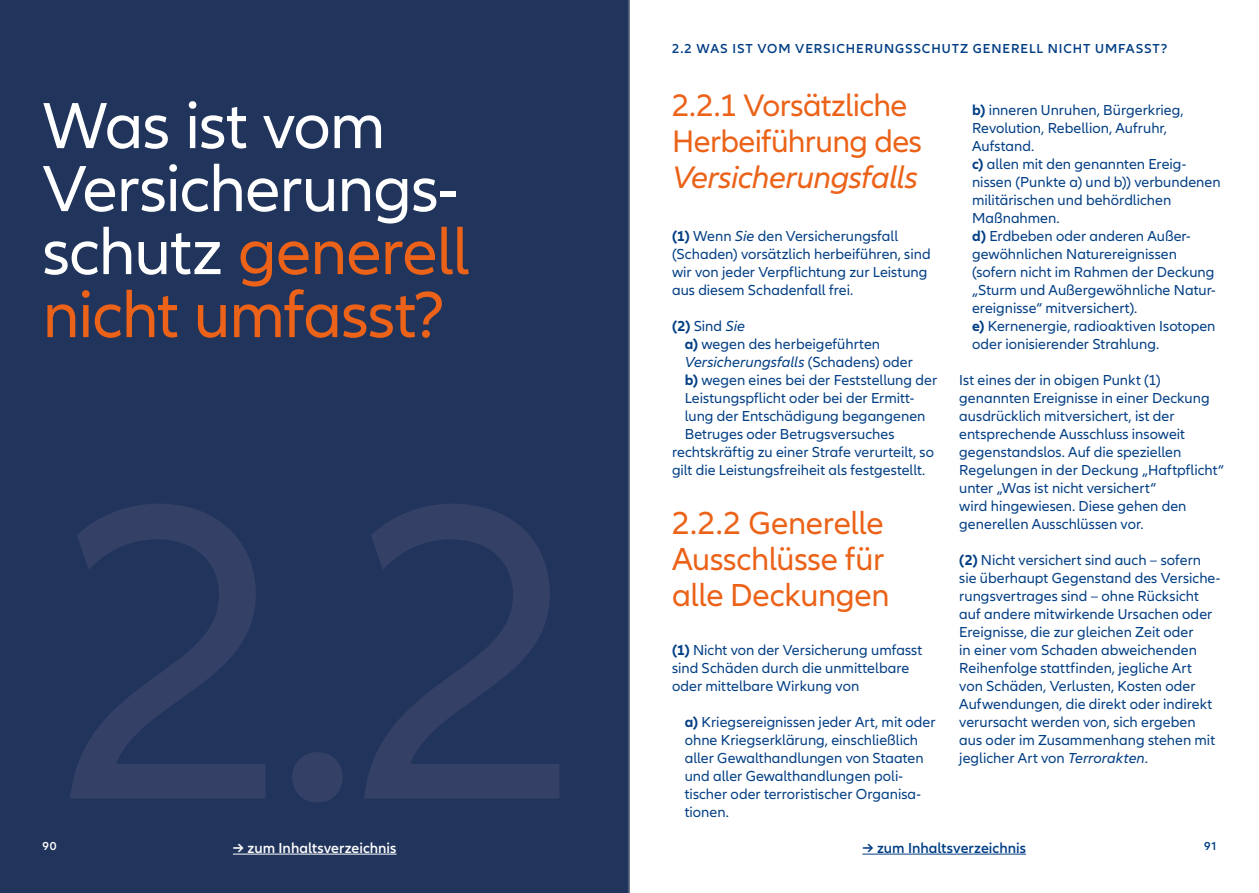
<style>
.page{position:relative;width:1259px;height:893px;background:#fff}
.page>*{position:absolute;margin:0;border:0;box-sizing:border-box;transform-origin:0 0}
._48_Head{font:67.5px/63px "Allianz Neo";letter-spacing:-.015em;color:#fff}
._22_Head-White{font:33px/36px "Allianz Neo";letter-spacing:-.01em;color:#eb6218}
._22_Head-White-2{font:32.25px/36px "Allianz Neo";letter-spacing:-.02em;color:#eb6218}
.Copy10_12{font:15px/18px "Allianz Neo";color:#033f85}
.eingerückt{font:15px/18px "Allianz Neo";color:#033f85}
.t1{font:600 15px "Allianz Neo";color:#033f85}
.GoTo10{font:600 15px "Allianz Neo";color:#fff}
._9__SEMIBOLD{font:600 13.5px "Allianz Neo";letter-spacing:.07em;color:#033f85}
.t2{font:600 12px "Allianz Neo";color:#033f85}
.Pagina{font:600 12px "Allianz Neo";color:#fff}
.s1{color:#eb6218}
.s2{font-style:italic}
.s3{font-weight:700}
</style>
<div class="page">
<div style="left:0;top:0;width:629px;height:893px;background:#21345c"></div>
<hr style="left:862px;top:854px;width:164px;height:1px;background:#033f85">
<hr style="left:233px;top:854px;width:163px;height:1px;background:#fff">
<hr style="left:629px;top:0;width:1px;height:893px;background:#9d9d9c">
<p class="_9__SEMIBOLD" style="left:672px;top:41px;width:497px">2.2 WAS IST VOM VERSICHERUNGSSCHUTZ GENERELL NICHT UMFASST?</p>
<p class="_48_Head" style="left:43px;top:96px;width:429px">Was ist vom<br>Versicherungs&shy;schutz <span class="s1">generell nicht umfasst?</span></p>
<p class="_22_Head-White-2" style="left:672px;top:88px;width:251px">2.2.1 Vorsätzliche<br>Herbeiführung des<br><span class="s2">Versicherungsfalls</span></p>
<p class="Copy10_12" style="left:672px;top:227px;width:260px"><span class="s3">(1)</span> Wenn <span class="s2">Sie</span> den Versicherungsfall (Schaden) vorsätzlich herbeiführen, sind wir von jeder Verpflichtung zur Leistung aus diesem Schadenfall frei.</p>
<p class="Copy10_12" style="left:672px;top:317px;width:75px"><span class="s3">(2)</span> Sind <span class="s2">Sie</span></p>
<p class="eingerückt" style="left:685px;top:335px;width:230px"><span class="s3">a)</span> wegen des herbeigeführten<br><span class="s2">Versicherungsfalls</span> (Schadens) oder</p>
<p class="eingerückt" style="left:685px;top:371px;width:254px"><span class="s3">b)</span> wegen eines bei der Feststellung der Leistungspflicht oder bei der Ermitt&shy;lung der Entschädigung begangenen Betruges oder Betrugsversuches</p>
<p class="Copy10_12" style="left:672px;top:443px;width:263px">rechtskräftig zu einer Strafe verurteilt, so gilt die Leistungsfreiheit als festgestellt.</p>
<p class="_22_Head-White" style="left:672px;top:505px;width:219px">2.2.2 Generelle<br>Ausschlüsse für alle Deckungen</p>
<p class="Copy10_12" style="left:672px;top:641px;width:252px"><span class="s3">(1)</span> Nicht von der Versicherung umfasst sind Schäden durch die unmittelbare oder mittelbare Wirkung von</p>
<p class="eingerückt" style="left:685px;top:713px;width:252px"><span class="s3">a)</span> Kriegsereignissen jeder Art, mit oder ohne Kriegserklärung, einschließlich aller Gewalthandlungen von Staaten und aller Gewalthandlungen poli&shy;tischer oder terroristischer Organisa&shy;tionen.</p>
<p class="eingerückt" style="left:972px;top:101px;width:250px"><span class="s3">b)</span> inneren Unruhen, Bürgerkrieg,<br>Revolution, Rebellion, Aufruhr,<br>Aufstand.<br><span class="s3">c)</span> allen mit den genannten Ereig&shy;nissen (Punkte a) und b)) verbundenen militärischen und behördlichen<br>Maßnahmen.</p>
<p class="eingerückt" style="left:972px;top:227px;width:245px"><span class="s3">d)</span> Erdbeben oder anderen Außer&shy;gewöhnlichen Naturereignissen (sofern nicht im Rahmen der Deckung „Sturm und Außergewöhnliche Natur&shy;ereignisse“ mitversichert).</p>
<p class="eingerückt" style="left:972px;top:317px;width:245px"><span class="s3">e)</span> Kernenergie, radioaktiven Isotopen oder ionisierender Strahlung.</p>
<p class="Copy10_12" style="left:959px;top:371px;width:266px">Ist eines der in obigen Punkt (1) genannten Ereignisse in einer Deckung ausdrücklich mitversichert, ist der entsprechende Ausschluss insoweit gegenstandslos. Auf die speziellen Regelungen in der Deckung „Haftpflicht“ unter „Was ist nicht versichert“<br>wird hingewiesen. Diese gehen den generellen Ausschlüssen vor.</p>
<p class="Copy10_12" style="left:959px;top:551px;width:263px"><span class="s3">(2)</span> Nicht versichert sind auch – sofern sie überhaupt Gegenstand des Versiche&shy;rungsvertrages sind – ohne Rücksicht auf andere mitwirkende Ursachen oder Ereignisse, die zur gleichen Zeit oder<br>in einer vom Schaden abweichenden Reihenfolge stattfinden, jegliche Art<br>von Schäden, Verlusten, Kosten oder Aufwendungen, die direkt oder indirekt verursacht werden von, sich ergeben aus oder im Zusammenhang stehen mit jeglicher Art von <span class="s2">Terrorakten</span>.</p>
<p class="Pagina" style="left:43px;top:839px;width:16px">90</p>
<p class="GoTo10" style="left:233px;top:839px;width:165px">→ zum Inhaltsverzeichnis</p>
<p class="t1" style="left:862px;top:839px;width:165px">→ zum Inhaltsverzeichnis</p>
<p class="t2" style="left:1204px;top:839px;width:14px">91</p>
</div>
